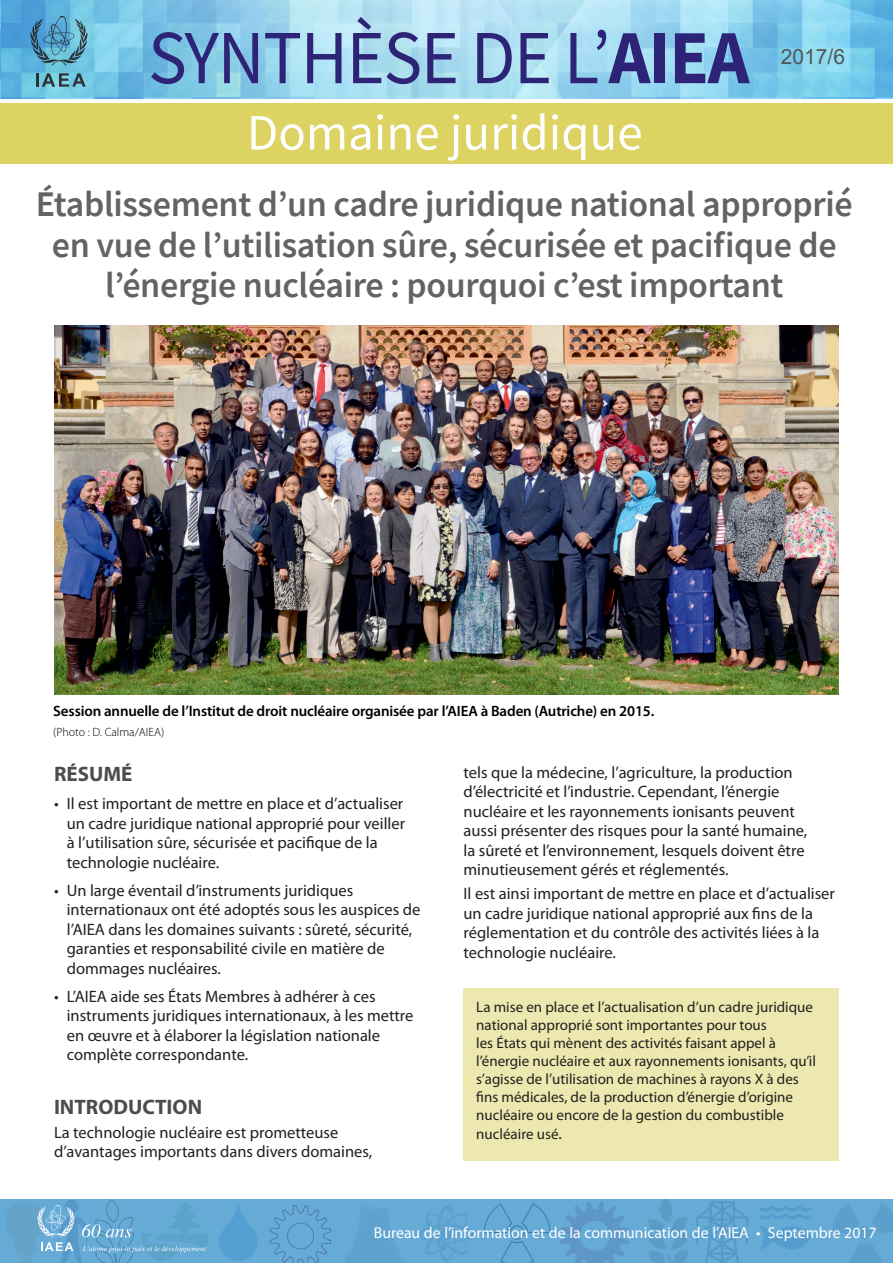
<style>
.page{position:relative;width:893px;height:1263px;background:#fff}
.page>*{position:absolute;margin:0;border:0;box-sizing:border-box;transform-origin:0 0}
.t1{font:76.5px "Source Sans Pro";letter-spacing:-.02em;color:#2d2377;scale:.95 1}
.t2{font:51px "Source Sans Pro";color:#fff}
.t3{font:600 36px/40.5px "Source Sans Pro";letter-spacing:-.01em;color:#636366;text-align:center}
.Subhead_01{font:700 21px "Myriad Pro";color:#4b4c4d}
.t4{font:21px "Arial";color:#545557}
.Body_text_-_no_space{font:16.5px/19.5px "Myriad Pro";color:#231f20}
.t5{font:15.75px "Myriad Pro";color:#fff}
.Body_text_-_no_space-2{font:15px/18px "Myriad Pro";color:#231f20}
.t6{font:600 15px "Myriad Pro";letter-spacing:-.01em;color:#000001}
.credit_source{font:300 12px "Myriad Pro";color:#000001}
.s1{font-weight:700}
.s2{font-size:16.5px}
</style>
<div class="page">
<img style="left:0;top:0;width:893px;height:98px">
<svg style="left:1px;top:1199px;width:892px;height:64px;fill:#66aad6"></svg>
<hr style="left:0;top:1199px;width:1px;height:64px;background:#0072bc">
<svg style="left:82px;top:1200px;width:127px;height:63px"></svg>
<svg style="left:4px;top:1200px;width:71px;height:63px"></svg>
<svg style="left:30px;top:16px;width:57px;height:50px"></svg>
<svg style="left:36px;top:73px;width:50px;height:14px"></svg>
<div style="left:0;top:103px;width:893px;height:60px;background:#dcd363"></div>
<img style="left:54px;top:325px;width:785px;height:369px">
<div style="left:463px;top:988px;width:376px;height:173px;background:#ece8af"></div>
<div style="left:219px;top:1202px;width:39px;height:59px;background:#66aad6"></div>
<h1 class="t1" style="left:148px;top:9px;width:634px">SYNTHÈSE DE L’<span class="s1">AIEA</span></h1>
<p class="t2" style="left:247px;top:100px;width:397px">Domaine juridique</p>
<p class="t4" style="left:781px;top:43px;width:66px">2017/6</p>
<p class="t3" style="left:36px;top:184px;width:818px">Établissement d’un cadre juridique national approprié en vue de l’utilisation sûre, sécurisée et pacifique de l’énergie nucléaire : pourquoi c’est important</p>
<p class="t6" style="left:53px;top:702px;width:603px">Session annuelle de l’Institut de droit nucléaire organisée par l’AIEA à Baden (Autriche) en 2015.</p>
<p class="credit_source" style="left:53px;top:725px;width:113px">(Photo : D. Calma/AIEA)</p>
<p class="Body_text_-_no_space" style="left:463px;top:762px;width:345px">tels que la médecine, l’agriculture, la production d’électricité et l’industrie. Cependant, l’énergie nucléaire et les rayonnements ionisants peuvent aussi présenter des risques pour la santé humaine, la sûreté et l’environnement, lesquels doivent être minutieusement gérés et réglementés.</p>
<p class="Body_text_-_no_space" style="left:463px;top:883px;width:373px">Il est ainsi important de mettre en place et d’actualiser un cadre juridique national approprié aux fins de la réglementation et du contrôle des activités liées à la technologie nucléaire.</p>
<p class="Subhead_01" style="left:54px;top:760px;width:80px">RÉSUMÉ</p>
<p class="Body_text_-_no_space" style="left:67px;top:794px;width:340px;text-indent:-13px">• Il est important de mettre en place et d’actualiser un cadre juridique national approprié pour veiller à l’utilisation sûre, sécurisée et pacifique de la technologie nucléaire.</p>
<p class="Body_text_-_no_space" style="left:67px;top:880px;width:355px;text-indent:-13px">• Un large éventail d’instruments juridiques internationaux ont été adoptés sous les auspices de l’AIEA dans les domaines suivants : sûreté, sécurité, garanties et responsabilité civile en matière de dommages nucléaires.</p>
<p class="Body_text_-_no_space" style="left:67px;top:986px;width:348px;text-indent:-13px">• L’AIEA aide ses États Membres à adhérer à ces instruments juridiques internationaux, à les mettre en œuvre et à élaborer la législation nationale complète correspondante.</p>
<p class="Subhead_01" style="left:54px;top:1093px;width:150px">INTRODUCTION</p>
<p class="Body_text_-_no_space" style="left:54px;top:1122px;width:320px">La technologie nucléaire est prometteuse d’avantages importants dans divers domaines,</p>
<p class="Body_text_-_no_space-2" style="left:476px;top:997px;width:341px">La mise en place et l’actualisation d’un cadre juridique national approprié sont importantes pour tous<br>les États qui mènent des activités faisant appel à l’énergie nucléaire et aux rayonnements ionisants, qu’il s’agisse de l’utilisation de machines à rayons X à des fins médicales, de la production d’énergie d’origine nucléaire ou encore de la gestion du combustible</p>
<p class="Body_text_-_no_space-2" style="left:476px;top:1125px;width:87px">nucléaire usé<span class="s2">.</span></p>
<p class="t5" style="left:374px;top:1223px;width:504px">Bureau de l’information et de la communication de l’AIEA • Septembre 2017</p>
</div>
